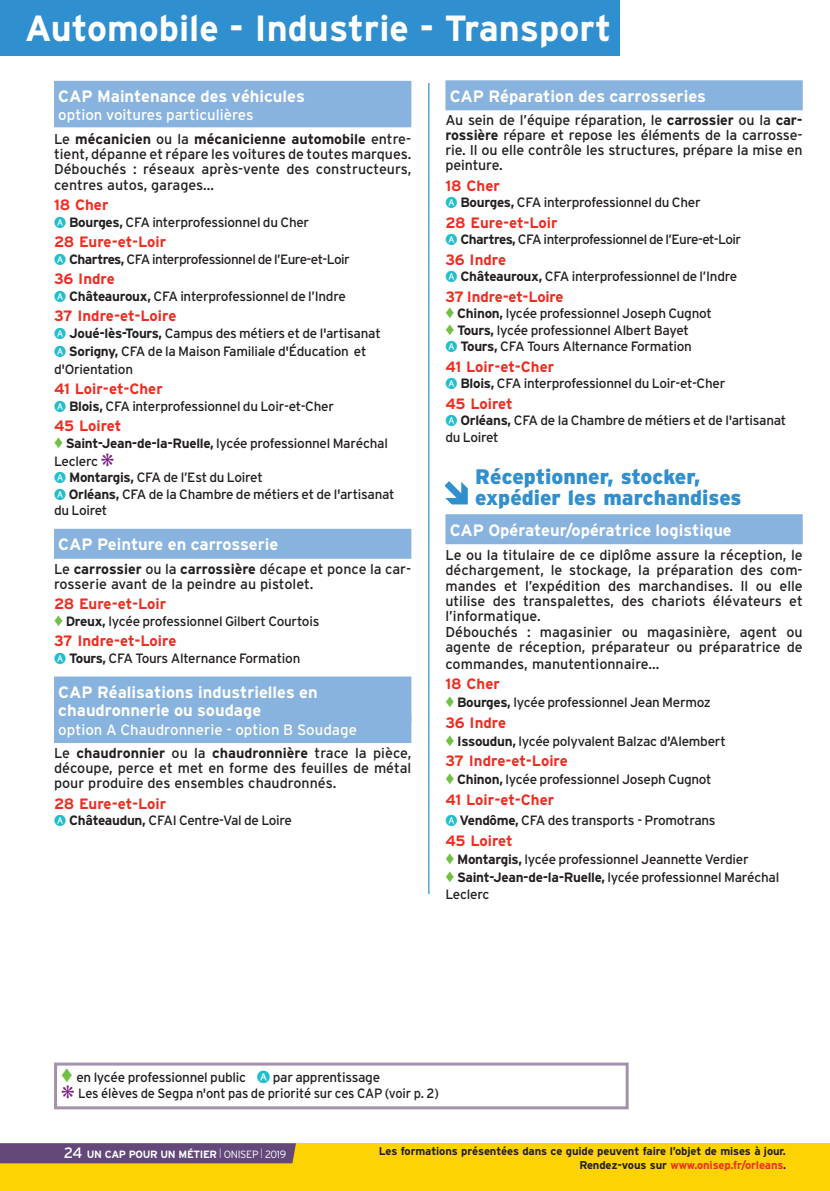
<style>
.page{position:relative;width:830px;height:1191px;background:#fff}
.page>*{position:absolute;margin:0;border:0;box-sizing:border-box;transform-origin:0 0}
.t1{font:700 36.3px "Interstate";color:#fff}
.t2{font:900 21px/21px "Interstate";color:#308fce}
.t3{font:700 16.5px/18px "Interstate";color:#fff}
.t4{font:700 15px "Interstate";letter-spacing:-.01em;color:#ee2e22}
.t5{font:15px "Interstate";color:#fff}
.t6{font:14.25px/15.6px "Interstate";color:#231f20;text-align:justify}
.t7{font:13.5px/16.5px "Interstate";letter-spacing:-.02em;color:#231f20}
.t8{font:13.5px "Interstate";letter-spacing:-.04em;color:#231f20}
.t9{font:700 11.25px/14.5px "Interstate";letter-spacing:-.01em;color:#231f20;text-align:right}
.t10{font:700 10.5px "Interstate";letter-spacing:-.03em;color:#fff}
.s1{font-weight:700}
.s2{font-family:"Koz Go Pro";font-size:12px;color:#21bece}
.s3{color:#71bf44}
.s4{font-family:"Koz Go Pro";color:#21bece}
.s5{font-weight:400;font-size:15px}
.s6{font-weight:300;font-size:13.5px}
.s7{font-weight:300}
.s8{color:#ee2e22}
</style>
<div class="page">
<div style="left:0;top:1143px;width:829px;height:48px;background:#fed304"></div>
<div style="left:0;top:1143px;width:296px;height:20px;background:#634879"></div>
<div style="left:54px;top:81px;width:357px;height:46px;background:#88b3df"></div>
<div style="left:54px;top:529px;width:357px;height:30px;background:#88b3df"></div>
<div style="left:54px;top:676px;width:357px;height:47px;background:#88b3df"></div>
<div style="left:54px;top:713px;width:357px;height:30px;background:#88b3df"></div>
<div style="left:445px;top:80px;width:357px;height:30px;background:#88b3df"></div>
<div style="left:445px;top:514px;width:357px;height:30px;background:#88b3df"></div>
<hr style="left:428px;top:83px;width:1px;height:811px;background:#308fce">
<div style="left:54px;top:1062px;width:574px;height:47px;border:3px solid #a492ac"></div>
<div style="left:0;top:0;width:619px;height:55px;background:#308fce"></div>
<h1 class="t1" style="left:25px;top:7px;width:588px">Automobile - Industrie - Transport</h1>
<p class="t3" style="left:58px;top:87px;width:248px">CAP Maintenance des véhicules</p>
<p class="t5" style="left:58px;top:105px;width:197px">option voitures particulières</p>
<p class="t6" style="left:54px;top:131px;width:358px">Le <span class="s1">mécanicien</span> ou la <span class="s1">mécanicienne automobile</span> entre&shy;tient, dépanne et répare les voitures de toutes marques.<br>Débouchés : réseaux après-vente des constructeurs, centres autos, garages...</p>
<p class="t4" style="left:54px;top:196px;width:56px">18 Cher</p>
<p class="t7" style="left:54px;top:213px;width:256px"><span class="s2">A</span> <span class="s1">Bourges,</span> CFA interprofessionnel du Cher</p>
<p class="t4" style="left:54px;top:233px;width:114px">28 Eure-et-Loir</p>
<p class="t8" style="left:54px;top:251px;width:297px"><span class="s2">A</span> <span class="s1">Chartres,</span> CFA interprofessionnel de l’Eure-et-Loir</p>
<p class="t4" style="left:54px;top:270px;width:62px">36 Indre</p>
<p class="t7" style="left:54px;top:287px;width:293px"><span class="s2">A</span> <span class="s1">Châteauroux,</span> CFA interprofessionnel de l’Indre</p>
<p class="t4" style="left:54px;top:307px;width:124px">37 Indre-et-Loire</p>
<p class="t7" style="left:54px;top:324px;width:328px;line-height:18.1px"><span class="s2">A</span> <span class="s1">Joué-lès-Tours,</span> Campus des métiers et de l'artisanat<br><span class="s2">A</span> <span class="s1">Sorigny,</span> CFA de la Maison Familiale d'Éducation et d'Orientation</p>
<p class="t4" style="left:54px;top:380px;width:110px">41 Loir-et-Cher</p>
<p class="t7" style="left:54px;top:397px;width:281px"><span class="s2">A</span> <span class="s1">Blois,</span> CFA interprofessionnel du Loir-et-Cher</p>
<p class="t4" style="left:54px;top:417px;width:69px">45 Loiret</p>
<p class="t7" style="left:54px;top:434px;width:335px;line-height:18.1px"><span class="s3">♦</span> <span class="s1">Saint-Jean-de-la-Ruelle,</span> lycée professionnel Maréchal<br>Leclerc</p>
<p class="t7" style="left:54px;top:469px;width:342px"><span class="s2">A</span> <span class="s1">Montargis,</span> CFA de l’Est du Loiret<br><span class="s2">A</span> <span class="s1">Orléans,</span> CFA de la Chambre de métiers et de l'artisanat du Loiret</p>
<p class="t3" style="left:58px;top:535px;width:221px">CAP Peinture en carrosserie</p>
<p class="t6" style="left:54px;top:561px;width:358px;line-height:15px">Le <span class="s1">carrossier</span> ou la <span class="s1">carrossière</span> décape et ponce la car&shy;rosserie avant de la peindre au pistolet.</p>
<p class="t4" style="left:54px;top:595px;width:114px">28 Eure-et-Loir</p>
<p class="t7" style="left:54px;top:612px;width:267px"><span class="s3">♦</span> <span class="s1">Dreux,</span> lycée professionnel Gilbert Courtois</p>
<p class="t4" style="left:54px;top:631px;width:124px">37 Indre-et-Loire</p>
<p class="t7" style="left:54px;top:649px;width:248px"><span class="s2">A</span> <span class="s1">Tours,</span> CFA Tours Alternance Formation</p>
<p class="t3" style="left:58px;top:682px;width:261px">CAP Réalisations industrielles en chaudronnerie ou soudage</p>
<p class="t5" style="left:58px;top:720px;width:300px">option A Chaudronnerie - option B Soudage</p>
<p class="t6" style="left:54px;top:745px;width:358px;line-height:15px">Le <span class="s1">chaudronnier</span> ou la <span class="s1">chaudronnière</span> trace la pièce, découpe, perce et met en forme des feuilles de métal pour produire des ensembles chaudronnés.</p>
<p class="t4" style="left:54px;top:794px;width:114px">28 Eure-et-Loir</p>
<p class="t7" style="left:54px;top:812px;width:239px"><span class="s2">A</span> <span class="s1">Châteaudun,</span> CFAI Centre-Val de Loire</p>
<p class="t3" style="left:449px;top:87px;width:258px">CAP Réparation des carrosseries</p>
<p class="t6" style="left:445px;top:113px;width:358px;line-height:15px">Au sein de l’équipe réparation, le <span class="s1">carrossier</span> ou la <span class="s1">car&shy;rossière</span> répare et repose les éléments de la carrosse&shy;rie. Il ou elle contrôle les structures, prépare la mise en peinture.</p>
<p class="t4" style="left:445px;top:176px;width:56px">18 Cher</p>
<p class="t7" style="left:445px;top:194px;width:256px"><span class="s2">A</span> <span class="s1">Bourges,</span> CFA interprofessionnel du Cher</p>
<p class="t4" style="left:445px;top:213px;width:114px">28 Eure-et-Loir</p>
<p class="t8" style="left:445px;top:231px;width:297px"><span class="s2">A</span> <span class="s1">Chartres,</span> CFA interprofessionnel de l’Eure-et-Loir</p>
<p class="t4" style="left:445px;top:250px;width:62px">36 Indre</p>
<p class="t7" style="left:445px;top:268px;width:293px"><span class="s2">A</span> <span class="s1">Châteauroux,</span> CFA interprofessionnel de l’Indre</p>
<p class="t4" style="left:445px;top:287px;width:120px">37 Indre-et-Loire</p>
<p class="t7" style="left:445px;top:305px;width:268px"><span class="s3">♦</span> <span class="s1">Chinon,</span> lycée professionnel Joseph Cugnot <span class="s3">♦</span> <span class="s1">Tours,</span> lycée professionnel Albert Bayet<br><span class="s2">A</span> <span class="s1">Tours,</span> CFA Tours Alternance Formation</p>
<p class="t4" style="left:445px;top:357px;width:110px">41 Loir-et-Cher</p>
<p class="t7" style="left:445px;top:375px;width:281px"><span class="s2">A</span> <span class="s1">Blois,</span> CFA interprofessionnel du Loir-et-Cher</p>
<p class="t4" style="left:445px;top:394px;width:69px">45 Loiret</p>
<p class="t7" style="left:445px;top:412px;width:342px"><span class="s2">A</span> <span class="s1">Orléans,</span> CFA de la Chambre de métiers et de l'artisanat du Loiret</p>
<h2 class="t2" style="left:475px;top:466px;width:268px">Réceptionner, stocker, expédier les marchandises</h2>
<p class="t3" style="left:449px;top:521px;width:283px">CAP Opérateur/opératrice logistique</p>
<p class="t6" style="left:445px;top:547px;width:358px;text-align:left">Le ou la titulaire de ce diplôme assure la réception, le déchargement, le stockage, la préparation des com&shy;mandes et l’expédition des marchandises. Il ou elle utilise des transpalettes, des chariots élévateurs et l’informatique.<br>Débouchés : magasinier ou magasinière, agent ou agente de réception, préparateur ou préparatrice de commandes, manutentionnaire...</p>
<p class="t4" style="left:445px;top:674px;width:56px">18 Cher</p>
<p class="t7" style="left:445px;top:694px;width:267px"><span class="s3">♦</span> <span class="s1">Bourges,</span> lycée professionnel Jean Mermoz</p>
<p class="t4" style="left:445px;top:713px;width:62px">36 Indre</p>
<p class="t7" style="left:445px;top:732px;width:282px"><span class="s3">♦</span> <span class="s1">Issoudun,</span> lycée polyvalent Balzac d'Alembert</p>
<p class="t4" style="left:445px;top:751px;width:124px">37 Indre-et-Loire</p>
<p class="t7" style="left:445px;top:771px;width:268px"><span class="s3">♦</span> <span class="s1">Chinon,</span> lycée professionnel Joseph Cugnot</p>
<p class="t4" style="left:445px;top:790px;width:110px">41 Loir-et-Cher</p>
<p class="t7" style="left:445px;top:812px;width:271px"><span class="s2">A</span> <span class="s1">Vendôme,</span> CFA des transports - Promotrans</p>
<p class="t4" style="left:445px;top:831px;width:69px">45 Loiret</p>
<p class="t7" style="left:445px;top:850px;width:335px;line-height:18px"><span class="s3">♦</span> <span class="s1">Montargis,</span> lycée professionnel Jeannette Verdier<br><span class="s3">♦</span> <span class="s1">Saint-Jean-de-la-Ruelle,</span> lycée professionnel Maréchal</p>
<p class="t7" style="left:445px;top:885px;width:46px">Leclerc</p>
<p class="t7" style="left:78px;top:1068px;width:362px;text-indent:-17px"><span class="s3">♦</span> en lycée professionnel public <span class="s4">A</span> par apprentissage<br>Les élèves de Segpa n'ont pas de priorité sur ces CAP (voir p. 2)</p>
<p class="t10" style="left:64px;top:1147px;width:224px"><span class="s5">24</span> UN CAP POUR UN MÉTIER <span class="s6">l</span> <span class="s7">ONISEP</span> <span class="s6">l</span> <span class="s7">2019</span></p>
<p class="t9" style="left:378px;top:1143px;width:409px">Les formations présentées dans ce guide peuvent faire l’objet de mises à jour.<br>Rendez-vous sur <span class="s8">www.onisep.fr/orleans</span>.</p>
</div>
